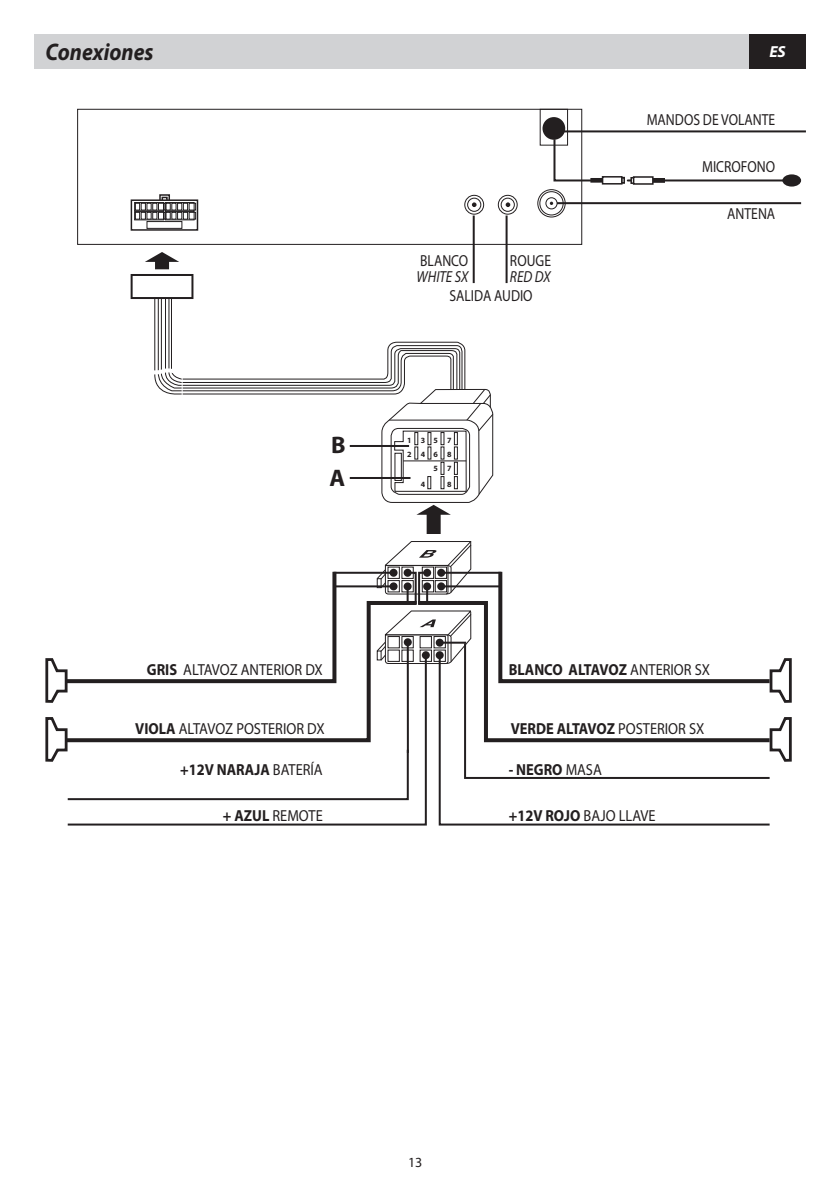
<style>
.page{position:relative;width:840px;height:1191px;background:#fff}
.page>*{position:absolute;margin:0;border:0;box-sizing:border-box;transform-origin:0 0}
.t1{font:italic 700 24px "Myriad Pro";color:#231f20;scale:.9 1}
.t2{font:700 24px/33.4px "Myriad Pro";color:#231f20}
.t3{font:700 16px "Myriad Pro";color:#231f20;scale:.9 1}
.t4{font:16px "Myriad Pro";color:#231f20;scale:.9 1}
.t5{font:16px "Myriad Pro";color:#231f20;scale:.85 1}
.t6{font:italic 16px "Myriad Pro";color:#231f20;scale:.85 1}
.t7{font:italic 700 16px "Myriad Pro";color:#fff}
.t8{font:14px "Myriad Pro";color:#231f20}
.t9{font:700 8px/13.8px "Myriad Pro";color:#231f20}
.s1{font-weight:700}
.s2{font-weight:400}
</style>
<div class="page">
<div style="left:34px;top:34px;width:771px;height:34px;background:#d1d2d4"></div>
<div style="left:748px;top:34px;width:57px;height:34px;background:#231f20"></div>
<div style="left:77px;top:109px;width:505px;height:136px;border:1px solid #231f20"></div>
<div style="left:539px;top:109px;width:28px;height:37px;border:1px solid #231f20"></div>
<svg style="left:498px;top:195px;width:19px;height:19px"></svg>
<div style="left:497px;top:195px;width:20px;height:20px;border:1px solid #231f20;border-radius:50%"></div>
<svg style="left:464px;top:195px;width:19px;height:19px"></svg>
<div style="left:464px;top:195px;width:20px;height:20px;border:1px solid #231f20;border-radius:50%"></div>
<svg style="left:467px;top:198px;width:13px;height:13px"></svg>
<div style="left:467px;top:198px;width:14px;height:14px;border:1px solid #231f20;border-radius:50%"></div>
<svg style="left:501px;top:198px;width:13px;height:13px"></svg>
<div style="left:500px;top:198px;width:14px;height:14px;border:1px solid #231f20;border-radius:50%"></div>
<svg style="left:471px;top:202px;width:5px;height:5px"></svg>
<svg style="left:505px;top:202px;width:5px;height:5px"></svg>
<svg style="left:537px;top:190px;width:28px;height:27px"></svg>
<div style="left:537px;top:189px;width:28px;height:28px;border:1px solid #231f20;border-radius:50%"></div>
<svg style="left:539px;top:192px;width:24px;height:23px"></svg>
<div style="left:539px;top:191px;width:24px;height:24px;border:1px solid #231f20;border-radius:50%"></div>
<svg style="left:549px;top:202px;width:4px;height:3px"></svg>
<div style="left:545px;top:197px;width:12px;height:12px;border:1px solid #231f20;border-radius:50%"></div>
<div style="left:542px;top:117px;width:23px;height:23px;background:#231f20;border-radius:50%"></div>
<div style="left:601px;top:176px;width:21px;height:8px;border:2px solid #231f20"></div>
<div style="left:650px;top:178px;width:14px;height:5px;border:1px solid #231f20"></div>
<svg style="left:620px;top:177px;width:12px;height:7px"></svg>
<div style="left:632px;top:176px;width:21px;height:9px;border:2px solid #231f20"></div>
<svg style="left:438px;top:801px;width:332px;height:25px"></svg>
<svg style="left:67px;top:801px;width:360px;height:25px"></svg>
<svg style="left:552px;top:129px;width:51px;height:53px"></svg>
<div style="left:159px;top:194px;width:11px;height:9px;border:2px solid #231f20"></div>
<svg style="left:134px;top:202px;width:61px;height:26px"></svg>
<div style="left:130px;top:199px;width:68px;height:32px;border:2px solid #231f20"></div>
<div style="left:147px;top:221px;width:35px;height:8px;border:1px solid #231f20"></div>
<div style="left:134px;top:202px;width:30px;height:9px;border:1px solid #231f20"></div>
<div style="left:189px;top:203px;width:7px;height:7px;border:1px solid #231f20"></div>
<div style="left:165px;top:202px;width:29px;height:9px;border:1px solid #231f20"></div>
<div style="left:134px;top:211px;width:30px;height:9px;border:1px solid #231f20"></div>
<div style="left:189px;top:212px;width:7px;height:7px;border:1px solid #231f20"></div>
<svg style="left:135px;top:197px;width:53px;height:22px"></svg>
<div style="left:165px;top:211px;width:29px;height:9px;border:1px solid #231f20"></div>
<svg style="left:145px;top:252px;width:34px;height:10px"></svg>
<div style="left:155px;top:258px;width:14px;height:11px;background:#231f20"></div>
<svg style="left:154px;top:294px;width:340px;height:221px"></svg>
<div style="left:426px;top:511px;width:14px;height:23px;background:#231f20"></div>
<div style="left:131px;top:275px;width:61px;height:23px;background:#fff"></div>
<div style="left:130px;top:274px;width:63px;height:25px;border:2px solid #231f20"></div>
<svg style="left:45px;top:541px;width:747px;height:260px"></svg>
<div style="left:423px;top:569px;width:8px;height:8px;background:#231f20;border-radius:50%"></div>
<svg style="left:414px;top:599px;width:359px;height:145px"></svg>
<hr style="left:556px;top:130px;width:249px;height:2px;background:#231f20">
<hr style="left:556px;top:202px;width:244px;height:2px;background:#231f20">
<hr style="left:655px;top:179px;width:133px;height:2px;background:#231f20">
<hr style="left:472px;top:215px;width:2px;height:68px;background:#231f20">
<hr style="left:505px;top:215px;width:2px;height:68px;background:#231f20">
<div style="left:782px;top:174px;width:18px;height:13px;background:#231f20;border-radius:50%"></div>
<h1 class="t1" style="left:45px;top:36px;width:121px">Conexiones</h1>
<p class="t5" style="left:420px;top:250px;width:58px">BLANCO</p>
<p class="t6" style="left:416px;top:266px;width:62px">WHITE SX</p>
<p class="t5" style="left:509px;top:250px;width:50px">ROUGE</p>
<p class="t6" style="left:509px;top:266px;width:49px">RED DX</p>
<p class="t5" style="left:449px;top:286px;width:99px">SALIDA AUDIO</p>
<h1 class="t2" style="left:329px;top:427px;width:18px">B<br>A</h1>
<p class="t9" style="left:407px;top:433px;width:6px">1<br>2</p>
<p class="t9" style="left:420px;top:433px;width:6px">3<br>4</p>
<p class="t9" style="left:433px;top:433px;width:6px;text-align:justify">5<br>6<br>5</p>
<p class="t9" style="left:421px;top:477px;width:6px">4</p>
<p class="t9" style="left:447px;top:433px;width:6px;text-align:justify">7<br>8<br>7</p>
<p class="t9" style="left:447px;top:477px;width:6px">8</p>
<p class="t7" style="left:768px;top:41px;width:18px">ES</p>
<p class="t5" style="left:646px;top:110px;width:152px">MANDOS DE VOLANTE</p>
<p class="t5" style="left:701px;top:157px;width:88px">MICROFONO</p>
<p class="t5" style="left:726px;top:204px;width:58px">ANTENA</p>
<p class="t4" style="left:147px;top:660px;width:197px"><span class="s1">GRIS</span> ALTAVOZ ANTERIOR DX</p>
<p class="t4" style="left:135px;top:718px;width:212px"><span class="s1">VIOLA</span> ALTAVOZ POSTERIOR DX</p>
<p class="t3" style="left:508px;top:659px;width:225px">BLANCO ALTAVOZ <span class="s2">ANTERIOR SX</span></p>
<p class="t3" style="left:510px;top:718px;width:217px">VERDE ALTAVOZ <span class="s2">POSTERIOR SX</span></p>
<p class="t3" style="left:180px;top:759px;width:160px">+12V NARAJA <span class="s2">BATERÍA</span></p>
<p class="t3" style="left:508px;top:759px;width:105px">- NEGRO <span class="s2">MASA</span></p>
<p class="t4" style="left:223px;top:805px;width:112px"><span class="s1">+ AZUL</span> REMOTE</p>
<p class="t4" style="left:508px;top:805px;width:164px"><span class="s1">+12V ROJO</span> BAJO LLAVE</p>
<p class="t8" style="left:408px;top:1154px;width:16px">13</p>
</div>
